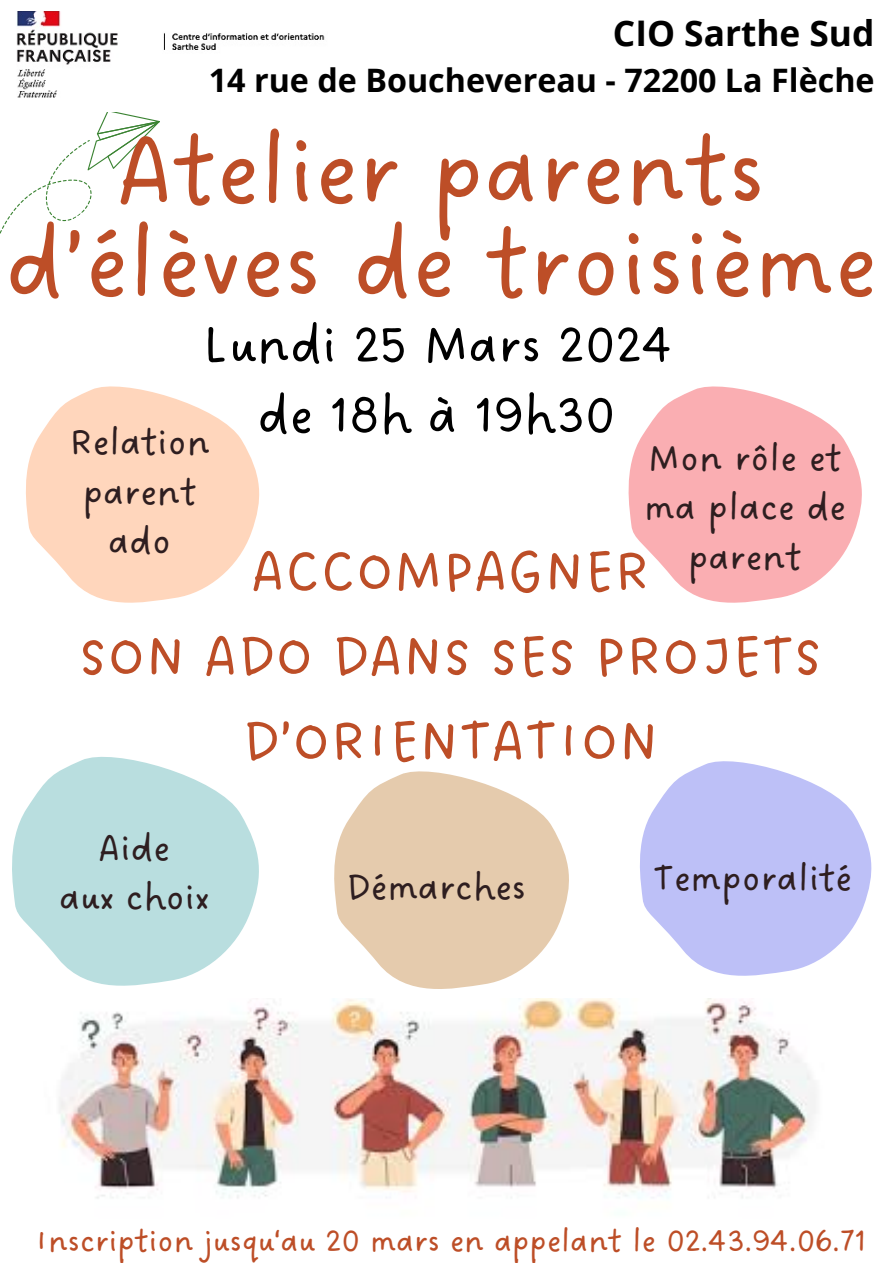
<style>
.page{position:relative;width:893px;height:1263px;background:#fff}
.page>*{position:absolute;margin:0;border:0;box-sizing:border-box;transform-origin:0 0}
.t1{font:103.73px/92.9px "DO Sans Regular";color:#bd4e27;text-align:center}
.t2{font:61.05px/84.9px "DO Sans Regular";color:#bd4e27;text-align:center}
.t3{font:56.25px/70.3px "DO Sans Regular";color:#000;text-align:center}
.t4{font:39.75px/49.5px "DO Sans Regular";color:#2e1e20;text-align:center}
.t5{font:700 35.33px "Open Sans";color:#000}
.t6{font:33.9px "DO Sans Regular";color:#bd4e27}
.t7{font:700 32.33px "Open Sans";color:#000}
</style>
<div class="page">
<svg style="left:640px;top:761px;width:232px;height:215px;fill:#bdc0f7"></svg>
<svg style="left:334px;top:771px;width:235px;height:218px;fill:#e5cbad"></svg>
<svg style="left:26px;top:386px;width:234px;height:217px;fill:#ffd6bc"></svg>
<svg style="left:628px;top:386px;width:234px;height:217px;fill:#faaeb2"></svg>
<svg style="left:12px;top:756px;width:247px;height:230px;fill:#b9dedf"></svg>
<svg style="left:0;top:112px;width:160px;height:122px"></svg>
<img style="left:59px;top:998px;width:757px;height:201px">
<img style="left:16px;top:12px;width:309px;height:86px">
<p class="t5" style="left:613px;top:8px;width:263px">CIO Sarthe Sud</p>
<p class="t7" style="left:209px;top:57px;width:667px">14 rue de Bouchevereau - 72200 La Flèche</p>
<h3 class="t1" style="left:4px;top:129px;width:874px">Atelier parents d’élèves de troisième</h3>
<h2 class="t3" style="left:200px;top:312px;width:474px">Lundi 25 Mars 2024 de 18h à 19h30</h2>
<p class="t4" style="left:69px;top:420px;width:142px">Relation parent ado</p>
<h4 class="t4" style="left:644px;top:435px;width:203px">Mon rôle et ma place de parent</h4>
<h5 class="t2" style="left:79px;top:532px;width:745px">ACCOMPAGNER<br>SON ADO DANS SES PROJETS<br>D’ORIENTATION</h5>
<h4 class="t4" style="left:59px;top:825px;width:151px">Aide<br>aux choix</h4>
<p class="t4" style="left:346px;top:865px;width:181px">Démarches</p>
<h1 class="t4" style="left:653px;top:855px;width:200px">Temporalité</h1>
<p class="t6" style="left:35px;top:1221px;width:832px">Inscription jusqu‘au 20 mars en appelant le 02.43.94.06.71</p>
</div>
